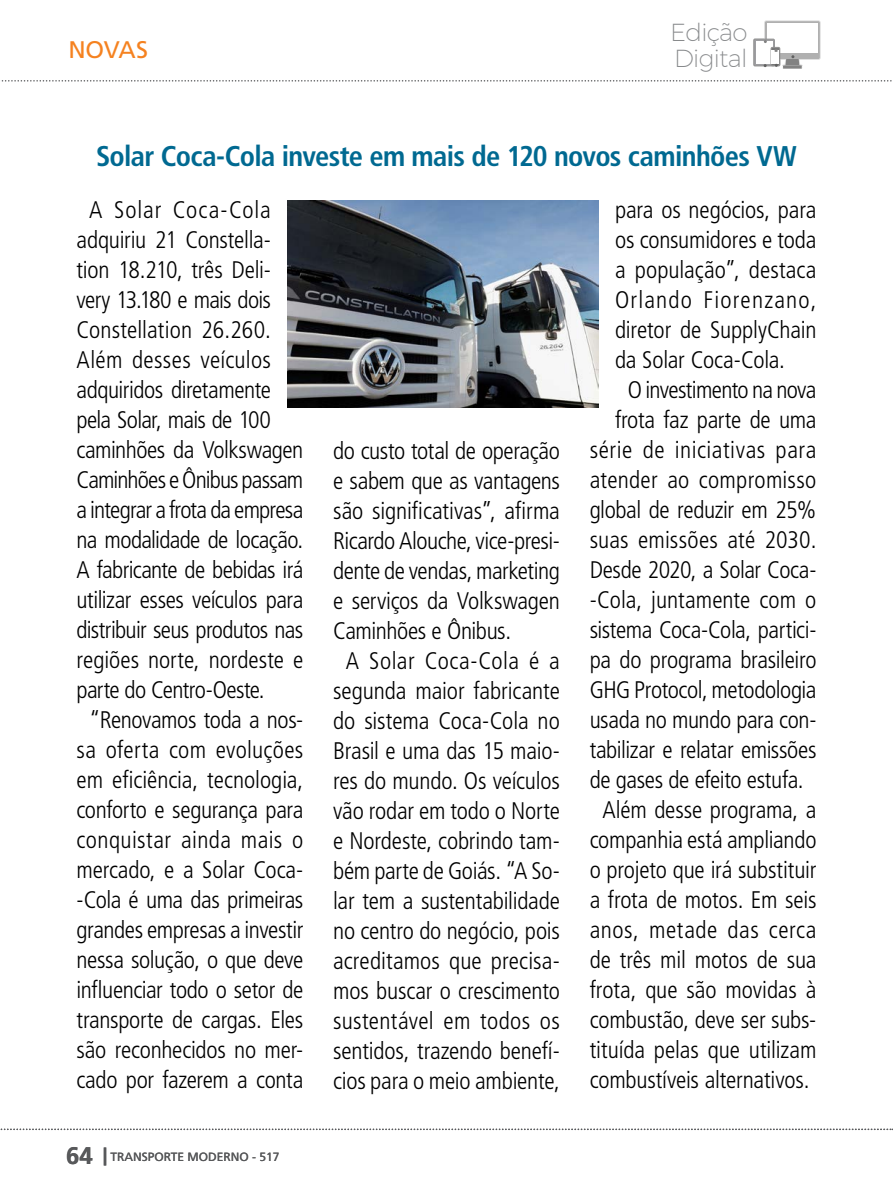
<style>
.page{position:relative;width:893px;height:1191px;background:#fff}
.page>*{position:absolute;margin:0;border:0;box-sizing:border-box;transform-origin:0 0}
.t1{font:700 condensed 28.5px "Frutiger";letter-spacing:-.025em;color:#006991}
.t2{font:200 24.6px/25.2px "Montserrat";letter-spacing:-.025em;color:#888a8c}
.t3{font:300 condensed 24px "Frutiger";letter-spacing:-.01em;color:#000}
.t4{font:300 condensed 24px "Frutiger";letter-spacing:-.03em;color:#000}
.t5{font:300 condensed 24px "Frutiger";letter-spacing:.01em;color:#000}
.t6{font:300 condensed 24px "Frutiger";letter-spacing:.02em;color:#000}
.t7{font:300 condensed 24px "Frutiger";letter-spacing:.015em;color:#000}
.t8{font:300 condensed 24px "Frutiger";letter-spacing:-.035em;color:#000}
.t9{font:300 condensed 24px "Frutiger";letter-spacing:-.04em;color:#000}
.t10{font:300 condensed 24px "Frutiger";letter-spacing:.025em;color:#000}
.t11{font:300 condensed 24px "Frutiger";letter-spacing:.05em;color:#000}
.t12{font:300 condensed 24px "Frutiger";letter-spacing:.04em;color:#000}
.t13{font:24px "Frutiger";letter-spacing:-.015em;color:#f58220}
.t14{font:700 24px "Frutiger";color:#58595b}
.t15{font:12px "Frutiger";color:#58595b}
.s1{font-weight:900;font-size:18px}
</style>
<div class="page">
<svg style="left:0;top:1128px;width:893px;height:2px"></svg>
<img style="left:288px;top:201px;width:310px;height:206px">
<svg style="left:753px;top:20px;width:68px;height:49px"></svg>
<svg style="left:1px;top:80px;width:891px;height:2px"></svg>
<p class="t13" style="left:68px;top:35px;width:81px">NOVAS</p>
<p class="t2" style="left:670px;top:19px;width:79px">Edição<br>Digital</p>
<p class="t1" style="left:96px;top:139px;width:702px">Solar Coca-Cola investe em mais de 120 novos caminhões VW</p>
<p class="t12" style="left:89px;top:196px;width:183px">A Solar Coca-Cola</p>
<p class="t3" style="left:77px;top:226px;width:196px">adquiriu 21 Constella-</p>
<p class="t3" style="left:77px;top:256px;width:196px">tion 18.210, três Deli-</p>
<p class="t4" style="left:77px;top:286px;width:196px">very 13.180 e mais dois</p>
<p class="t3" style="left:77px;top:316px;width:196px">Constellation 26.260.</p>
<p class="t7" style="left:77px;top:346px;width:196px">Além desses veículos</p>
<p class="t3" style="left:77px;top:376px;width:196px">adquiridos diretamente</p>
<p class="t4" style="left:77px;top:406px;width:196px">pela Solar, mais de 100</p>
<p class="t3" style="left:77px;top:436px;width:228px">caminhões da Volkswagen</p>
<p class="t9" style="left:77px;top:466px;width:228px">Caminhões e Ônibus passam</p>
<p class="t8" style="left:77px;top:496px;width:228px">a integrar a frota da empresa</p>
<p class="t3" style="left:77px;top:526px;width:228px">na modalidade de locação.</p>
<p class="t4" style="left:77px;top:556px;width:228px">A fabricante de bebidas irá</p>
<p class="t3" style="left:77px;top:586px;width:228px">utilizar esses veículos para</p>
<p class="t4" style="left:77px;top:616px;width:228px">distribuir seus produtos nas</p>
<p class="t3" style="left:77px;top:646px;width:228px">regiões norte, nordeste e</p>
<p class="t4" style="left:77px;top:676px;width:190px">parte do Centro-Oeste.</p>
<p class="t3" style="left:89px;top:706px;width:216px">“Renovamos toda a nos-</p>
<p class="t5" style="left:77px;top:736px;width:228px">sa oferta com evoluções</p>
<p class="t3" style="left:77px;top:766px;width:228px">em eficiência, tecnologia,</p>
<p class="t3" style="left:77px;top:796px;width:228px">conforto e segurança para</p>
<p class="t7" style="left:77px;top:826px;width:228px">conquistar ainda mais o</p>
<p class="t3" style="left:77px;top:856px;width:228px">mercado, e a Solar Coca-</p>
<p class="t3" style="left:77px;top:886px;width:228px">-Cola é uma das primeiras</p>
<p class="t3" style="left:77px;top:916px;width:228px">grandes empresas a investir</p>
<p class="t3" style="left:77px;top:946px;width:228px">nessa solução, o que deve</p>
<p class="t3" style="left:77px;top:976px;width:228px">influenciar todo o setor de</p>
<p class="t3" style="left:77px;top:1006px;width:228px">transporte de cargas. Eles</p>
<p class="t3" style="left:77px;top:1036px;width:228px">são reconhecidos no mer-</p>
<p class="t3" style="left:77px;top:1066px;width:228px">cado por fazerem a conta</p>
<p class="t3" style="left:615px;top:196px;width:203px">para os negócios, para</p>
<p class="t3" style="left:615px;top:226px;width:203px">os consumidores e toda</p>
<p class="t3" style="left:615px;top:256px;width:203px">a população”, destaca</p>
<p class="t11" style="left:615px;top:286px;width:203px">Orlando Fiorenzano,</p>
<p class="t3" style="left:615px;top:316px;width:203px">diretor de SupplyChain</p>
<p class="t3" style="left:615px;top:346px;width:171px">da Solar Coca-Cola.</p>
<p class="t4" style="left:628px;top:376px;width:190px">O investimento na nova</p>
<p class="t3" style="left:615px;top:406px;width:203px">frota faz parte de uma</p>
<p class="t6" style="left:590px;top:436px;width:228px">série de iniciativas para</p>
<p class="t5" style="left:590px;top:466px;width:228px">atender ao compromisso</p>
<p class="t3" style="left:590px;top:496px;width:228px">global de reduzir em 25%</p>
<p class="t3" style="left:590px;top:526px;width:228px">suas emissões até 2030.</p>
<p class="t3" style="left:590px;top:556px;width:228px">Desde 2020, a Solar Coca-</p>
<p class="t3" style="left:590px;top:586px;width:228px">-Cola, juntamente com o</p>
<p class="t3" style="left:590px;top:616px;width:228px">sistema Coca-Cola, partici-</p>
<p class="t3" style="left:590px;top:646px;width:228px">pa do programa brasileiro</p>
<p class="t3" style="left:590px;top:676px;width:228px">GHG Protocol, metodologia</p>
<p class="t3" style="left:590px;top:706px;width:228px">usada no mundo para con-</p>
<p class="t3" style="left:590px;top:736px;width:228px">tabilizar e relatar emissões</p>
<p class="t3" style="left:590px;top:766px;width:216px">de gases de efeito estufa.</p>
<p class="t3" style="left:602px;top:796px;width:216px">Além desse programa, a</p>
<p class="t3" style="left:590px;top:826px;width:228px">companhia está ampliando</p>
<p class="t3" style="left:590px;top:856px;width:228px">o projeto que irá substituir</p>
<p class="t3" style="left:590px;top:886px;width:228px">a frota de motos. Em seis</p>
<p class="t10" style="left:590px;top:916px;width:228px">anos, metade das cerca</p>
<p class="t3" style="left:590px;top:946px;width:228px">de três mil motos de sua</p>
<p class="t3" style="left:590px;top:976px;width:228px">frota, que são movidas à</p>
<p class="t3" style="left:590px;top:1006px;width:228px">combustão, deve ser subs-</p>
<p class="t3" style="left:590px;top:1036px;width:228px">tituída pelas que utilizam</p>
<p class="t3" style="left:590px;top:1066px;width:221px">combustíveis alternativos.</p>
<p class="t3" style="left:333px;top:437px;width:228px">do custo total de operação</p>
<p class="t3" style="left:333px;top:467px;width:228px">e sabem que as vantagens</p>
<p class="t3" style="left:333px;top:497px;width:228px">são significativas”, afirma</p>
<p class="t3" style="left:333px;top:527px;width:228px">Ricardo Alouche, vice-presi-</p>
<p class="t3" style="left:333px;top:557px;width:228px">dente de vendas, marketing</p>
<p class="t3" style="left:333px;top:587px;width:228px">e serviços da Volkswagen</p>
<p class="t3" style="left:333px;top:617px;width:180px">Caminhões e Ônibus.</p>
<p class="t6" style="left:346px;top:647px;width:216px">A Solar Coca-Cola é a</p>
<p class="t3" style="left:333px;top:677px;width:228px">segunda maior fabricante</p>
<p class="t3" style="left:333px;top:707px;width:228px">do sistema Coca-Cola no</p>
<p class="t3" style="left:333px;top:737px;width:228px">Brasil e uma das 15 maio-</p>
<p class="t3" style="left:333px;top:767px;width:228px">res do mundo. Os veículos</p>
<p class="t3" style="left:333px;top:797px;width:228px">vão rodar em todo o Norte</p>
<p class="t3" style="left:333px;top:827px;width:228px">e Nordeste, cobrindo tam-</p>
<p class="t3" style="left:333px;top:857px;width:228px">bém parte de Goiás. “A So-</p>
<p class="t3" style="left:333px;top:887px;width:228px">lar tem a sustentabilidade</p>
<p class="t3" style="left:333px;top:917px;width:228px">no centro do negócio, pois</p>
<p class="t3" style="left:333px;top:947px;width:228px">acreditamos que precisa-</p>
<p class="t3" style="left:333px;top:977px;width:228px">mos buscar o crescimento</p>
<p class="t5" style="left:333px;top:1007px;width:228px">sustentável em todos os</p>
<p class="t3" style="left:333px;top:1037px;width:228px">sentidos, trazendo benefí-</p>
<p class="t3" style="left:333px;top:1067px;width:228px">cios para o meio ambiente,</p>
<p class="t14" style="left:66px;top:1141px;width:42px">64 <span class="s1">|</span></p>
<p class="t15" style="left:110px;top:1149px;width:171px">TRANSPORTE MODERNO - 517</p>
</div>
